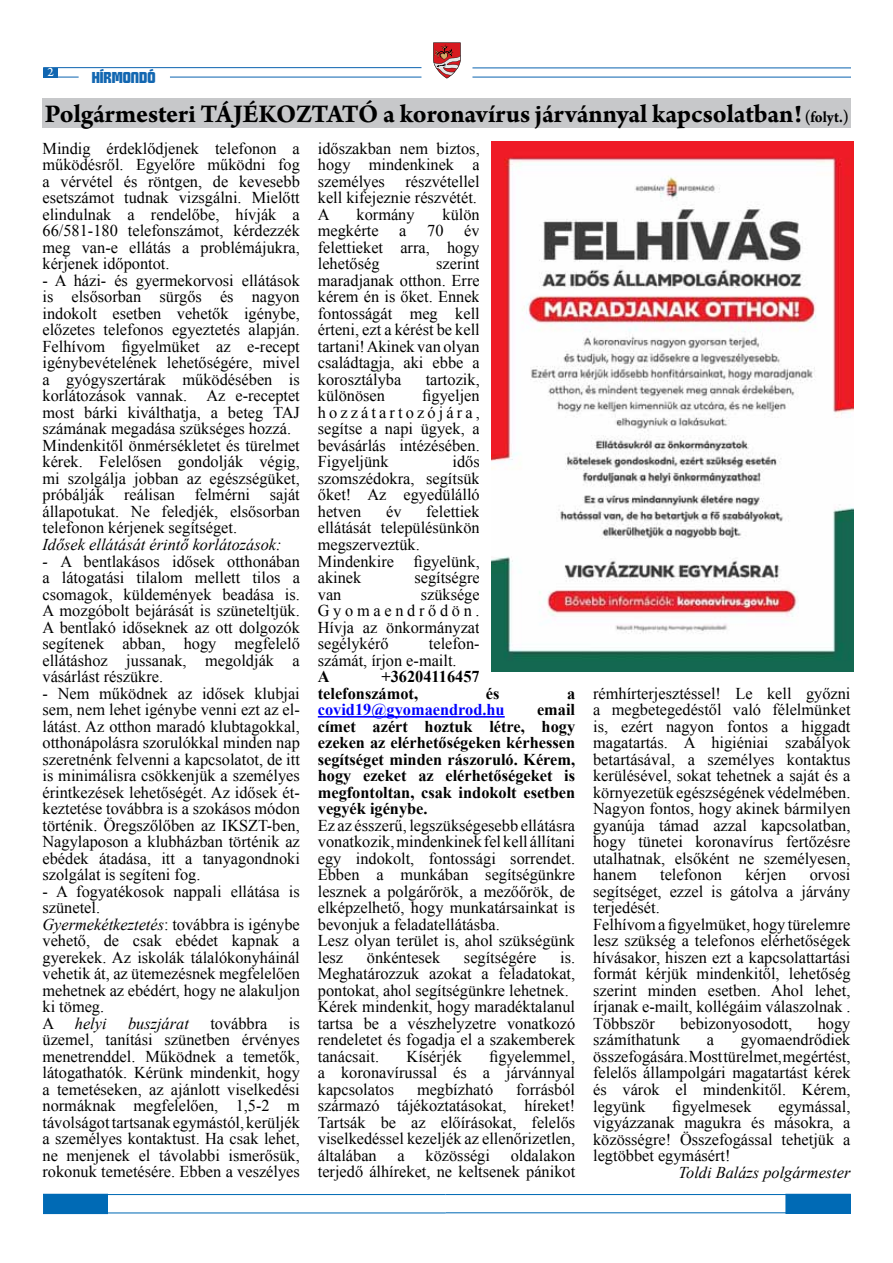
<style>
.page{position:relative;width:893px;height:1263px;background:#fff}
.page>*{position:absolute;margin:0;border:0;box-sizing:border-box;transform-origin:0 0}
.t1{font:700 27px "Arno Pro";letter-spacing:-.005em;color:#000}
.t2{font:16.5px/16.5px "Times New Roman";color:#000;text-align:justify}
.t3{font:700 16.5px/16.5px "Times New Roman";color:#000}
.t4{font:italic 16.5px "Times New Roman";color:#000}
.t5{font:700 16.5px "Times New Roman";color:#00f}
.t6{font:15.6px "First Prize Bold Upright";color:#1367b1}
.t7{font:13.5px "Arno Pro Sm Text";color:#fff}
.s1{font-size:16.5px}
.s2{font-style:italic}
</style>
<div class="page">
<hr style="left:43px;top:67px;width:378px;height:1px;background:#1066b1">
<svg style="left:58px;top:77px;width:21px;height:1px"></svg>
<hr style="left:170px;top:77px;width:251px;height:1px;background:#1066b1">
<hr style="left:472px;top:67px;width:378px;height:1px;background:#1066b1">
<hr style="left:472px;top:77px;width:378px;height:1px;background:#1066b1">
<div style="left:43px;top:68px;width:15px;height:10px;background:#1066b1"></div>
<svg style="left:433px;top:43px;width:28px;height:36px"></svg>
<hr style="left:43px;top:1194px;width:403px;height:1px;background:#006ab5">
<hr style="left:43px;top:1212px;width:403px;height:1px;background:#006ab5">
<div style="left:44px;top:1194px;width:63px;height:19px;background:#006ab5"></div>
<div style="left:43px;top:1194px;width:65px;height:20px;border:1px solid #006ab5"></div>
<hr style="left:446px;top:1194px;width:404px;height:1px;background:#006ab5">
<hr style="left:446px;top:1212px;width:404px;height:1px;background:#006ab5">
<div style="left:786px;top:1194px;width:64px;height:19px;background:#006ab5"></div>
<div style="left:43px;top:98px;width:808px;height:29px;background:#c7c8ca"></div>
<hr style="left:318px;top:716px;width:187px;height:2px;background:#00f">
<img style="left:491px;top:141px;width:362px;height:531px">
<p class="t7" style="left:48px;top:65px;width:8px">2</p>
<h1 class="t1" style="left:45px;top:98px;width:805px">Polgármesteri TÁJÉKOZTATÓ a koronavírus járvánnyal kapcsolatban! <span class="s1">(folyt.)</span></h1>
<p class="t2" style="left:43px;top:140px;width:259px">Mindig érdeklődjenek telefonon a működésről. Egyelőre működni fog a vérvétel és röntgen, de kevesebb esetszámot tudnak vizsgálni. Mielőtt elindulnak a rendelőbe, hívják a 66/581-180 telefonszámot, kérdezzék meg van-e ellátás a problémájukra, kérjenek időpontot.</p>
<p class="t2" style="left:43px;top:272px;width:259px;text-align:left">- A házi- és gyermekorvosi ellátások is elsősorban sürgős és nagyon indokolt esetben vehetők igénybe, előzetes telefonos egyeztetés alapján.<br>Felhívom figyelmüket az e-recept igénybevételének lehetőségére, mivel a gyógyszertárak működésében is korlátozások vannak. Az e-receptet most bárki kiválthatja, a beteg TAJ számának megadása szükséges hozzá.<br>Mindenkitől önmérsékletet és türelmet kérek. Felelősen gondolják végig, mi szolgálja jobban az egészségüket, próbálják reálisan felmérni saját állapotukat. Ne feledjék, elsősorban telefonon kérjenek segítséget.</p>
<p class="t4" style="left:43px;top:533px;width:241px">Idősek ellátását érintő korlátozások:</p>
<p class="t2" style="left:43px;top:552px;width:259px"><span class="s2">-</span> A bentlakásos idősek otthonában a látogatási tilalom mellett tilos a csomagok, küldemények beadása is.<br>A mozgóbolt bejárását is szüneteltjük.<br>A bentlakó időseknek az ott dolgozók segítenek abban, hogy megfelelő ellátáshoz jussanak, megoldják a vásárlást részükre.</p>
<p class="t2" style="left:43px;top:684px;width:259px">- Nem működnek az idősek klubjai sem, nem lehet igénybe venni ezt az el&shy;látást. Az otthon maradó klubtagokkal, otthonápolásra szorulókkal minden nap szeretnénk felvenni a kapcsolatot, de itt is minimálisra csökkenjük a személyes érintkezések lehetőségét. Az idősek ét&shy;keztetése továbbra is a szokásos módon történik. Öregszőlőben az IKSZT-ben, Nagylaposon a klubházban történik az ebédek átadása, itt a tanyagondnoki szolgálat is segíteni fog.</p>
<p class="t2" style="left:43px;top:882px;width:259px;text-align:left">- A fogyatékosok nappali ellátása is szünetel.<br><span class="s2">Gyermekétkeztetés</span>: továbbra is igénybe vehető, de csak ebédet kapnak a gyerekek. Az iskolák tálalókonyháinál vehetik át, az ütemezésnek megfelelően mehetnek az ebédért, hogy ne alakuljon ki tömeg.<br>A <span class="s2">helyi</span></p>
<p class="t6" style="left:92px;top:66px;width:65px">HÍRMONDÓ</p>
<p class="t2" style="left:318px;top:140px;width:163px;text-align:left">időszakban nem biztos, hogy mindenkinek a személyes részvétellel kell kifejeznie részvétét.<br>A</p>
<p class="t2" style="left:357px;top:206px;width:60px">kormány</p>
<p class="t2" style="left:442px;top:206px;width:39px">külön</p>
<p class="t2" style="left:318px;top:222px;width:62px">megkérte</p>
<p class="t2" style="left:399px;top:222px;width:9px">a</p>
<p class="t2" style="left:427px;top:222px;width:18px">70</p>
<p class="t2" style="left:318px;top:222px;width:163px;text-indent:146px">év felettieket arra, hogy lehetőség</p>
<p class="t2" style="left:318px;top:255px;width:163px;text-indent:118px">szerint maradjanak otthon. Erre kérem én is őket. Ennek fontosságát meg kell érteni, ezt a kérést be kell tartani! Akinek van olyan családtagja, aki ebbe a korosztályba</p>
<p class="t2" style="left:426px;top:371px;width:55px">tartozik,</p>
<p class="t2" style="left:318px;top:387px;width:163px;text-indent:105px">figyeljen hozzátartozójára, segítse a napi ügyek, a bevásárlás intézésében.<br>Figyeljünk</p>
<p class="t2" style="left:318px;top:387px;width:69px">különösen</p>
<p class="t2" style="left:318px;top:453px;width:163px;text-indent:135px">idős szomszédokra, segítsük őket! Az egyedülálló hetven</p>
<p class="t2" style="left:318px;top:503px;width:163px;text-align:left;text-indent:108px">felettiek ellátását településünkön megszerveztük.<br>Mindenkire figyelünk, akinek</p>
<p class="t2" style="left:386px;top:503px;width:17px">év</p>
<p class="t2" style="left:414px;top:569px;width:67px">segítségre</p>
<p class="t2" style="left:318px;top:585px;width:163px;text-indent:103px">szüksége Gyomaendrődön.<br>Hívja az önkormányzat segélykérő</p>
<p class="t2" style="left:318px;top:585px;width:25px">van</p>
<p class="t2" style="left:318px;top:635px;width:163px;text-indent:111px">telefon&shy;számát, írjon e-mailt.</p>
<p class="t3" style="left:318px;top:668px;width:13px">A</p>
<p class="t3" style="left:318px;top:668px;width:163px;text-indent:64px">+36204116457 telefonszámot,</p>
<p class="t3" style="left:486px;top:684px;width:15px">és</p>
<p class="t3" style="left:567px;top:684px;width:10px">a</p>
<p class="t5" style="left:318px;top:698px;width:188px">covid19@gyomaendrod.hu</p>
<p class="t2" style="left:593px;top:685px;width:259px">rémhírterjesztéssel! Le kell győzni a megbetegedéstől való félelmünket is, ezért nagyon fontos a higgadt magatartás. A higiéniai szabályok betartásával, a személyes kontaktus kerülésével, sokat tehetnek a saját és a környezetük egészségének védelmében.<br>Nagyon fontos, hogy akinek bármilyen gyanúja támad azzal kapcsolatban, hogy tünetei koronavírus fertőzésre utalhatnak, elsőként ne személyesen, hanem</p>
<p class="t3" style="left:318px;top:701px;width:259px;text-align:justify;text-indent:219px">email címet azért hoztuk létre, hogy ezeken az elérhetőségeken kérhessen segítséget minden rászoruló. Kérem, hogy ezeket az elérhetőségeket is megfontoltan, csak indokolt esetben vegyék igénybe.</p>
<p class="t2" style="left:318px;top:816px;width:259px;text-align:left">Ez az ésszerű, legszükségesebb ellátásra vonatkozik, mindenkinek fel kell állítani egy indokolt, fontossági sorrendet.<br>Ebben a munkában segítségünkre lesznek a polgárőrök, a mezőőrök, de elképzelhető, hogy munkatársainkat is bevonjuk a feladatellátásba.<br>Lesz olyan terület is, ahol szükségünk lesz</p>
<p class="t2" style="left:660px;top:866px;width:63px">telefonon</p>
<p class="t2" style="left:745px;top:866px;width:42px">kérjen</p>
<p class="t2" style="left:593px;top:866px;width:259px;text-align:left;text-indent:216px">orvosi segítséget, ezzel is gátolva a járvány terjedését.<br>Felhívom a figyelmüket, hogy türelemre lesz szükség a telefonos elérhetőségek hívásakor, hiszen ezt a kapcsolattartási formát kérjük mindenkitől, lehetőség szerint minden esetben. Ahol lehet, írjanak e-mailt, kollégáim válaszolnak .<br>Többször</p>
<p class="t2" style="left:318px;top:948px;width:259px;text-align:left;text-indent:242px">is.<br>Meghatározzuk azokat a feladatokat, pontokat, ahol segítségünkre lehetnek.<br>Kérek mindenkit, hogy maradéktalanul tartsa be a vészhelyzetre vonatkozó rendeletet és fogadja el a szakemberek tanácsait.</p>
<p class="t2" style="left:367px;top:948px;width:75px">önkéntesek</p>
<p class="t2" style="left:464px;top:948px;width:74px">segítségére</p>
<p class="t2" style="left:43px;top:1014px;width:259px;text-indent:246px">is üzemel, tanítási szünetben érvényes menetrenddel. Működnek a temetők, látogathatók. Kérünk mindenkit, hogy a temetéseken, az ajánlott viselkedési normáknak megfelelően, 1,5-2 m távolságot tartsanak egymástól, kerüljék a személyes kontaktust. Ha csak lehet, ne menjenek el távolabbi ismerősük, rokonuk temetésére. Ebben a veszélyes</p>
<p class="t4" style="left:128px;top:1012px;width:62px">buszjárat</p>
<p class="t2" style="left:210px;top:1014px;width:59px">továbbra</p>
<p class="t2" style="left:680px;top:1015px;width:114px">bebizonyosodott,</p>
<p class="t2" style="left:818px;top:1015px;width:34px">hogy</p>
<p class="t2" style="left:593px;top:1031px;width:89px">számíthatunk</p>
<p class="t2" style="left:707px;top:1031px;width:9px">a</p>
<p class="t2" style="left:593px;top:1031px;width:259px;text-indent:148px">gyomaendrődiek összefogására. Most türelmet, megértést, felelős állampolgári magatartást kérek és várok el mindenkitől. Kérem, legyünk</p>
<p class="t2" style="left:407px;top:1047px;width:57px">Kísérjék</p>
<p class="t2" style="left:318px;top:1047px;width:259px;text-indent:172px">figyelemmel, a koronavírussal és a járvánnyal kapcsolatos</p>
<p class="t2" style="left:318px;top:1080px;width:259px;text-indent:198px">forrásból származó tájékoztatásokat, híreket!<br>Tartsák be az előírásokat, felelős viselkedéssel kezeljék az ellenőrizetlen, általában</p>
<p class="t2" style="left:417px;top:1080px;width:78px">megbízható</p>
<p class="t2" style="left:593px;top:1097px;width:259px;text-indent:185px">egymással, vigyázzanak magukra és másokra, a közösségre! Összefogással tehetjük a legtöbbet egymásért!</p>
<p class="t4" style="left:679px;top:1160px;width:173px">Toldi Balázs polgármester</p>
<p class="t2" style="left:673px;top:1097px;width:80px">figyelmesek</p>
<p class="t2" style="left:318px;top:1146px;width:259px;text-align:right">oldalakon<br>terjedő álhíreket, ne keltsenek pánikot</p>
<p class="t2" style="left:398px;top:1146px;width:9px">a</p>
<p class="t2" style="left:426px;top:1146px;width:66px">közösségi</p>
</div>
